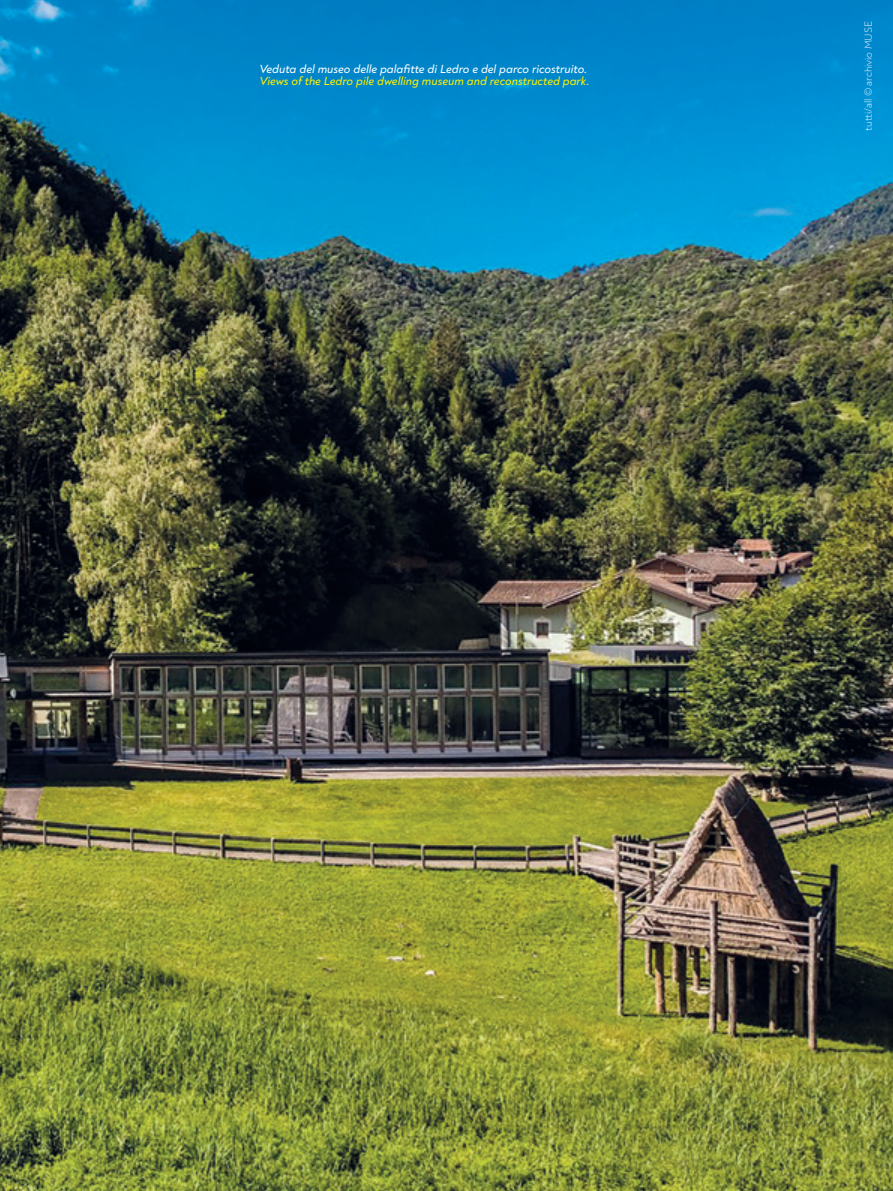
<style>
.page{position:relative;width:893px;height:1191px;background:#fff}
.page>*{position:absolute;margin:0;border:0;box-sizing:border-box;transform-origin:0 0}
.t1{font:italic 500 12px "Noah";color:#fff}
.t2{font:italic 500 12px "Noah";color:#fff101}
.t3{font:300 10.5px "Noah";color:#fff}
</style>
<div class="page">
<img style="left:0;top:0;width:893px;height:1191px">
<p class="t1" style="left:259px;top:61px;width:329px">Veduta del museo delle palafitte di Ledro e del parco ricostruito.</p>
<p class="t2" style="left:259px;top:73px;width:332px">Views of the Ledro pile dwelling museum and reconstructed park.</p>
<p class="t3" style="left:862px;top:131px;width:111px;rotate:-90deg">tutti/all © archivio MUSE</p>
</div>
